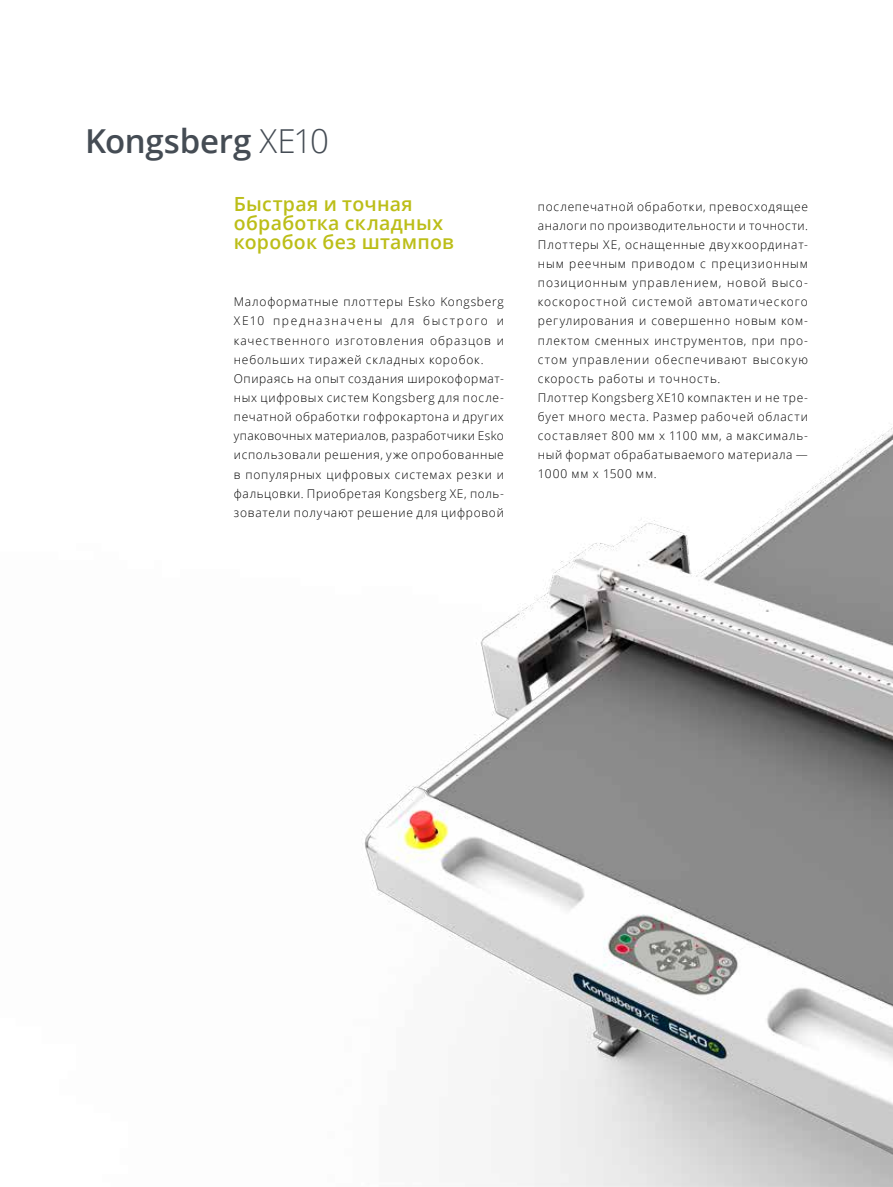
<style>
.page{position:relative;width:893px;height:1187px;background:#fff}
.page>*{position:absolute;margin:0;border:0;box-sizing:border-box;transform-origin:0 0}
.t1{font:600 33px "Open Sans";letter-spacing:-.01em;color:#454c54}
.t2{font:600 19.5px/19.2px "Open Sans";letter-spacing:.015em;color:#bcbe18}
.t3{font:300 12px/19.2px "Open Sans";letter-spacing:.065em;color:#000}
.s1{font-weight:300}
</style>
<div class="page">
<img style="left:364px;top:427px;width:529px;height:759px">
<h1 class="t1" style="left:85px;top:118px;width:245px">Kongsberg <span class="s1">XE10</span></h1>
<h2 class="t2" style="left:234px;top:193px;width:222px">Быстрая и точная обработка складных коробок без штампов</h2>
<p class="t3" style="left:234px;top:292px;width:272px">Малоформатныe плоттеры Esko Kongsberg XE10 предназначены для быстрого и качественного изготовления образцов и небольших тиражей складных коробок.<br>Опираясь на опыт создания широкоформат&shy;ных цифровых систем Kongsberg для после&shy;печатной обработки гофрокартона и других упаковочных материалов, разработчики Esko использовали решения, уже опробованные в популярных цифровых системах резки и фальцовки. Приобретая Kongsberg XE, поль&shy;зователи получают решение для цифровой</p>
<p class="t3" style="left:538px;top:196px;width:272px">послепечатной обработки, превосходящее аналоги по производительности и точности.<br>Плоттеры XE, оснащенные двухкоординат&shy;ным реечным приводом с прецизионным позиционным управлением, новой высо&shy;коскоростной системой автоматического регулирования и совершенно новым ком&shy;плектом сменных инструментов, при про&shy;стом управлении обеспечивают высокую скорость работы и точность.<br>Плоттер Kongsberg XE10 компактен и не тре&shy;бует много места. Размер рабочей области составляет 800 мм x 1100 мм, а максималь&shy;ный формат обрабатываемого материала — 1000 мм x 1500 мм.</p>
</div>
